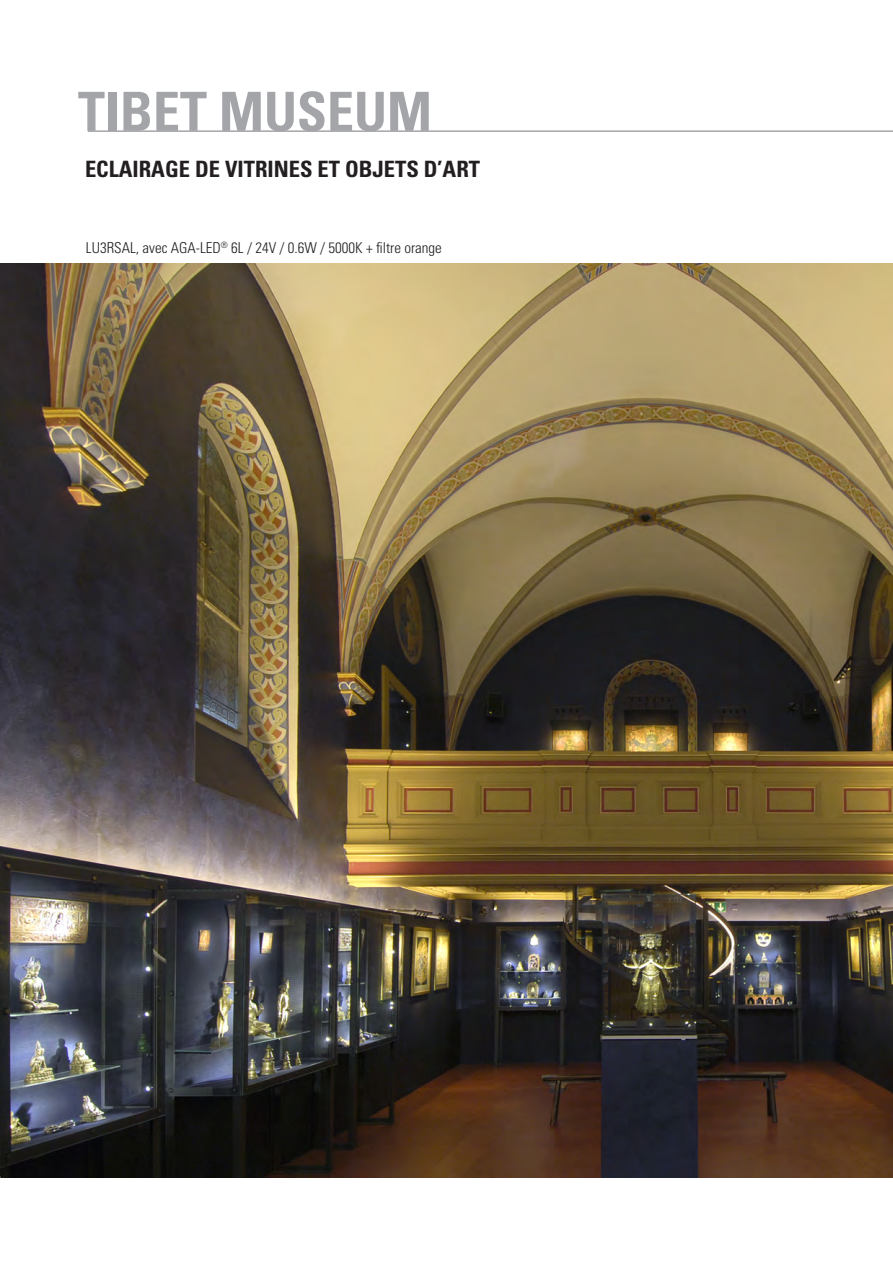
<style>
.page{position:relative;width:893px;height:1263px;background:#fff}
.page>*{position:absolute;margin:0;border:0;box-sizing:border-box;transform-origin:0 0}
.t1{font:700 condensed 54px "Univers LT";color:#a4a5a9}
.t2{font:700 condensed 22.5px "Univers LT";color:#231f20}
.t3{font:300 condensed 15px "Univers";color:#231f20}
</style>
<div class="page">
<hr style="left:88px;top:130px;width:805px;height:2px;background:#a4a5a9">
<img style="left:1px;top:264px;width:892px;height:914px">
<h1 class="t1" style="left:78px;top:78px;width:355px">TIBET MUSEUM</h1>
<h2 class="t2" style="left:85px;top:155px;width:397px">ECLAIRAGE DE VITRINES ET OBJETS D’ART</h2>
<p class="t3" style="left:86px;top:238px;width:358px">LU3RSAL, avec AGA-LED<sup>®</sup> 6L / 24V / 0.6W / 5000K + filtre orange</p>
</div>
